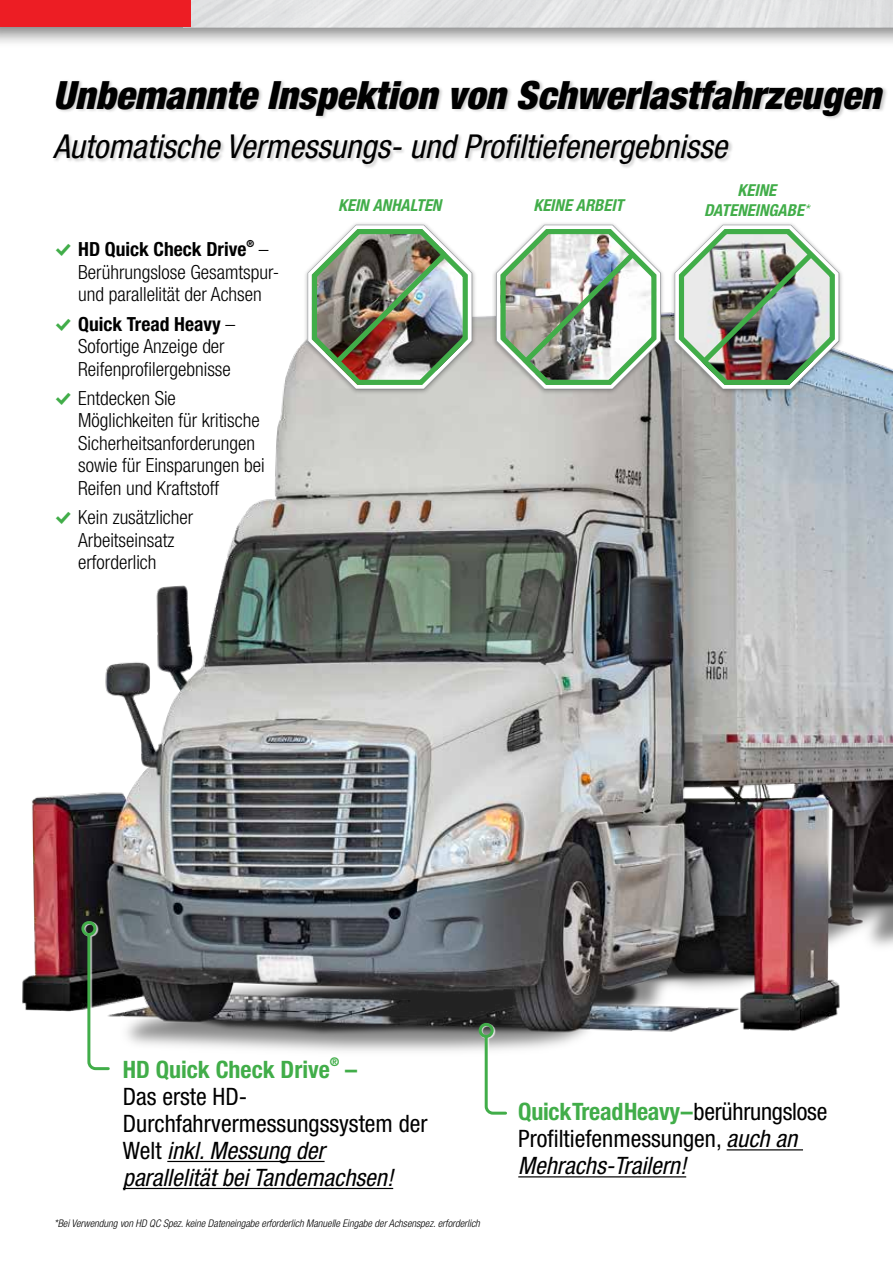
<style>
.page{position:relative;width:893px;height:1263px;background:#fff}
.page>*{position:absolute;margin:0;border:0;box-sizing:border-box;transform-origin:0 0}
.t1{font:italic 900 condensed 39px "Helvetica Neue LT Std";letter-spacing:.005em;color:#000}
.t2{font:italic condensed 33px "Helvetica Neue LT Std";color:#000}
.t3{font:condensed 24px/27px "Helvetica Neue LT Std";color:#000}
.t4{font:700 condensed 24px "Helvetica Neue LT Std";color:#41ad49}
.t5{font:300 condensed 19.5px/22.5px "Helvetica Neue LT Std";color:#000}
.t6{font:700 condensed 19.5px "Helvetica Neue LT Std";color:#000}
.t7{font:italic 700 condensed 16.5px/19.5px "Helvetica Neue LT Std";color:#41ad49;text-align:center}
.t8{font:700 condensed 12px "Helvetica Neue LT Std";color:#41ad49}
.t9{font:italic 300 condensed 10.5px "Helvetica Neue LT Std";color:#000}
.t10{font:700 condensed 9.75px "Helvetica Neue LT Std";color:#000}
.s1{font-family:"Modern Pictograms";font-weight:400;font-stretch:normal;font-size:21px;color:#41ad49}
.s2{font-weight:700}
.s3{font-weight:300}
.s4{font-style:italic}
.s5{font-weight:700;color:#41ad49}
</style>
<div class="page">
<div style="left:0;top:0;width:893px;height:48px;background:#000;opacity:.5"></div>
<div style="left:191px;top:0;width:702px;height:27px;background:#e2e3e4"></div>
<div style="left:0;top:0;width:191px;height:27px;background:#ed1d24"></div>
<div style="left:52px;top:79px;width:836px;height:90px;background:#000;opacity:.2"></div>
<img style="left:22px;top:312px;width:871px;height:739px">
<hr style="left:167px;top:1161px;width:158px;height:1px;background:#000">
<hr style="left:123px;top:1188px;width:270px;height:1px;background:#000">
<hr style="left:727px;top:1149px;width:76px;height:1px;background:#000">
<hr style="left:518px;top:1176px;width:168px;height:1px;background:#000">
<div style="left:480px;top:1023px;width:28px;height:92px;background:#fff;opacity:.75"></div>
<svg style="left:483px;top:1033px;width:26px;height:82px"></svg>
<div style="left:479px;top:1023px;width:15px;height:15px;border:3px solid #41ad49;border-radius:50%"></div>
<div style="left:83px;top:922px;width:28px;height:149px;background:#fff;opacity:.75"></div>
<svg style="left:86px;top:931px;width:25px;height:140px"></svg>
<div style="left:81px;top:921px;width:15px;height:15px;border:3px solid #41ad49;border-radius:50%"></div>
<div style="left:492px;top:221px;width:173px;height:174px;background:#000;opacity:.3"></div>
<div style="left:303px;top:221px;width:174px;height:174px;background:#000;opacity:.3"></div>
<div style="left:670px;top:221px;width:174px;height:174px;background:#000;opacity:.3"></div>
<img style="left:307px;top:224px;width:165px;height:165px">
<img style="left:496px;top:224px;width:165px;height:165px">
<img style="left:674px;top:224px;width:165px;height:165px">
<h1 class="t1" style="left:53px;top:71px;width:829px">Unbemannte Inspektion von Schwerlastfahrzeugen</h1>
<h2 class="t2" style="left:53px;top:128px;width:676px">Automatische Vermessungs- und Profiltiefenergebnisse</h2>
<p class="t6" style="left:54px;top:237px;width:194px"><span class="s1">%</span> HD Quick Check Drive</p>
<p class="t10" style="left:246px;top:237px;width:9px">®</p>
<p class="t5" style="left:78px;top:238px;width:203px;text-indent:181px">–<br>Berührungslose Gesamtspur&shy;und parallelität der Achsen</p>
<p class="t5" style="left:78px;top:312px;width:158px;text-indent:-24px"><span class="s1">%</span> <span class="s2">Quick Tread Heavy</span> –<br>Sofortige Anzeige der<br>Reifenprofilergebnisse</p>
<p class="t5" style="left:78px;top:386px;width:188px;text-indent:-24px"><span class="s1">%</span> Entdecken Sie<br>Möglichkeiten für kritische<br>Sicherheitsanforderungen sowie für Einsparungen bei<br>Reifen und Kraftstoff</p>
<p class="t5" style="left:78px;top:506px;width:117px;text-indent:-24px"><span class="s1">%</span> Kein zusätzlicher<br>Arbeitseinsatz erforderlich</p>
<p class="t7" style="left:338px;top:196px;width:105px">KEIN ANHALTEN</p>
<p class="t7" style="left:533px;top:196px;width:92px">KEINE ARBEIT</p>
<p class="t7" style="left:704px;top:181px;width:107px">KEINE<br>DATENEINGABE<span class="s3">*</span></p>
<p class="t4" style="left:123px;top:1055px;width:209px">HD Quick Check Drive</p>
<p class="t8" style="left:330px;top:1054px;width:11px">®</p>
<p class="t4" style="left:345px;top:1055px;width:13px">–</p>
<p class="t3" style="left:123px;top:1083px;width:306px">Das erste HD-<br>Durchfahrvermessungssystem der<br>Welt <span class="s4">inkl. Messung der<br>parallelität bei Tandemachsen!</span></p>
<p class="t9" style="left:54px;top:1218px;width:427px">*Bei Verwendung von HD QC Spez. keine Dateneingabe erforderlich Manuelle Eingabe der Achsenspez. erforderlich</p>
<p class="t3" style="left:518px;top:1098px;width:311px"><span class="s5">Quick Tread Heavy –</span> berührungslose<br>Profiltiefenmessungen, <span class="s4">auch an<br>Mehrachs-Trailern!</span></p>
</div>
